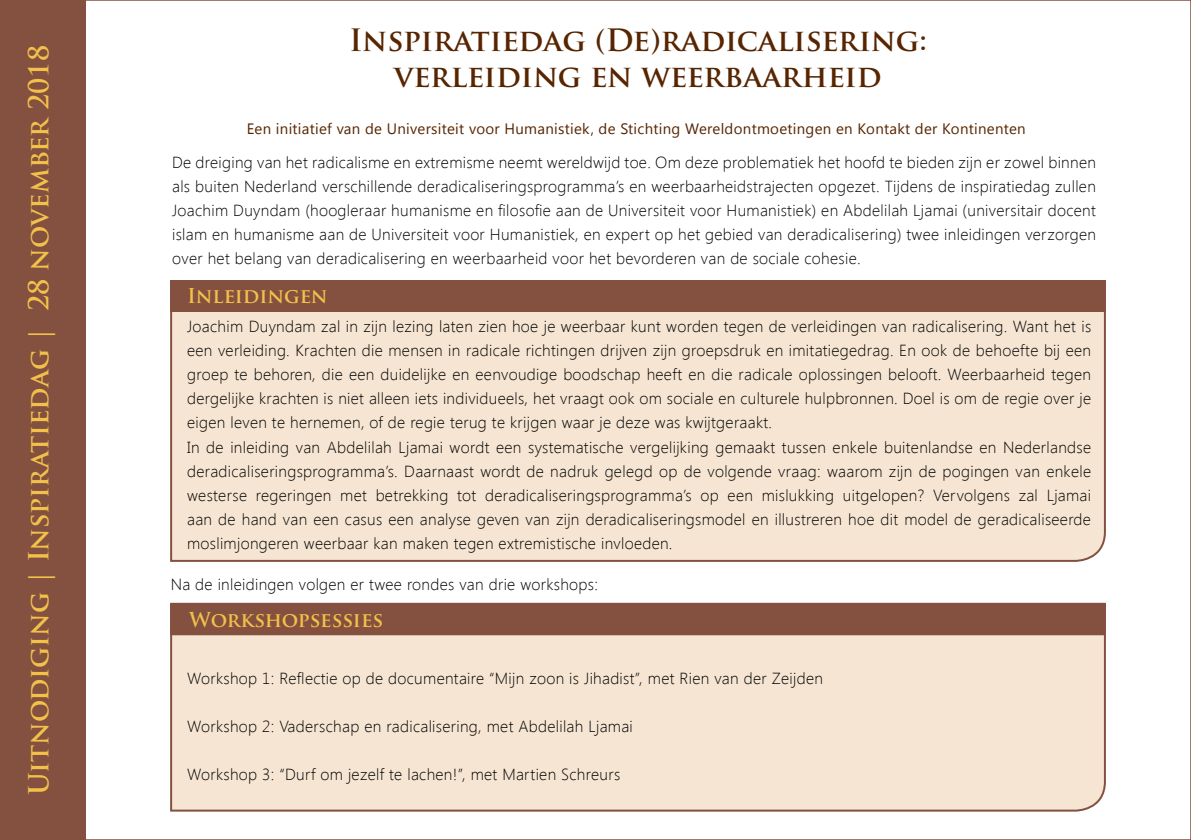
<style>
.page{position:relative;width:1191px;height:840px;background:#fff}
.page>*{position:absolute;margin:0;border:0;box-sizing:border-box;transform-origin:0 0}
.Titel_binnen_links{font:700 30px "Trajan Pro";color:#572500}
.Voorkant_uitnodiging{font:700 27px "Trajan Pro";color:#f2c14a}
.Titel_tekstblok_5_5{font:700 20px "Trajan Pro";color:#f2c14a}
.vultekst{font:300 16px/24px "Segoe UI";letter-spacing:.02em;color:#000;text-align:justify}
.initiatief_van{font:15px "Segoe UI";letter-spacing:.02em;color:#572500}
</style>
<div class="page">
<div style="left:0;top:0;width:85px;height:839px;background:#84503f"></div>
<div style="left:170px;top:311px;width:936px;height:251px;background:#f5e5d2"></div>
<div style="left:170px;top:602px;width:936px;height:210px;background:#f5e5d2"></div>
<div style="left:171px;top:604px;width:934px;height:30px;background:#84503f"></div>
<div style="left:170px;top:603px;width:936px;height:32px;border:2px solid #84503f"></div>
<div style="left:170px;top:280px;width:936px;height:31px;background:#84503f"></div>
<p class="Voorkant_uitnodiging" style="left:22px;top:794px;width:750px;rotate:-90deg">Uitnodiging | Inspiratiedag | 28 november 2018</p>
<p class="Titel_binnen_links" style="left:349px;top:21px;width:579px">Inspiratiedag (De)radicalisering:</p>
<p class="Titel_binnen_links" style="left:394px;top:57px;width:489px">verleiding en weerbaarheid</p>
<p class="initiatief_van" style="left:247px;top:118px;width:780px">Een initiatief van de Universiteit voor Humanistiek, de Stichting Wereldontmoetingen en Kontakt der Kontinenten</p>
<p class="vultekst" style="left:172px;top:150px;width:925px">De dreiging van het radicalisme en extremisme neemt wereldwijd toe. Om deze problematiek het hoofd te bieden zijn er zowel binnen als buiten Nederland verschillende deradicaliseringsprogramma’s en weerbaarheidstrajecten opgezet. Tijdens de inspiratiedag zullen Joachim Duyndam (hoogleraar humanisme en filosofie aan de Universiteit voor Humanistiek) en Abdelilah Ljamai (universitair docent islam en humanisme aan de Universiteit voor Humanistiek, en expert op het gebied van deradicalisering) twee inleidingen verzorgen over het belang van deradicalisering en weerbaarheid voor het bevorderen van de sociale cohesie.</p>
<p class="Titel_tekstblok_5_5" style="left:187px;top:283px;width:142px">Inleidingen</p>
<p class="vultekst" style="left:187px;top:313px;width:905px">Joachim Duyndam zal in zijn lezing laten zien hoe je weerbaar kunt worden tegen de verleidingen van radicalisering. Want het is een verleiding. Krachten die mensen in radicale richtingen drijven zijn groepsdruk en imitatiegedrag. En ook de behoefte bij een groep te behoren, die een duidelijke en eenvoudige boodschap heeft en die radicale oplossingen belooft. Weerbaarheid tegen dergelijke krachten is niet alleen iets individueels, het vraagt ook om sociale en culturele hulpbronnen. Doel is om de regie over je eigen leven te hernemen, of de regie terug te krijgen waar je deze was kwijtgeraakt.</p>
<p class="vultekst" style="left:187px;top:435px;width:905px">In de inleiding van Abdelilah Ljamai wordt een systematische vergelijking gemaakt tussen enkele buitenlandse en Nederlandse deradicaliseringsprogramma’s. Daarnaast wordt de nadruk gelegd op de volgende vraag: waarom zijn de pogingen van enkele westerse regeringen met betrekking tot deradicaliseringsprogramma’s op een mislukking uitgelopen? Vervolgens zal Ljamai aan de hand van een casus een analyse geven van zijn deradicaliseringsmodel en illustreren hoe dit model de geradicaliseerde moslimjongeren weerbaar kan maken tegen extremistische invloeden.</p>
<p class="vultekst" style="left:171px;top:571px;width:429px">Na de inleidingen volgen er twee rondes van drie workshops:</p>
<p class="Titel_tekstblok_5_5" style="left:189px;top:607px;width:196px">Workshopsessies</p>
<p class="vultekst" style="left:187px;top:665px;width:637px">Workshop 1: Reflectie op de documentaire “Mijn zoon is Jihadist”, met Rien van der Zeijden</p>
<p class="vultekst" style="left:187px;top:713px;width:447px">Workshop 2: Vaderschap en radicalisering, met Abdelilah Ljamai</p>
<p class="vultekst" style="left:187px;top:761px;width:435px">Workshop 3: “Durf om jezelf te lachen!”, met Martien Schreurs</p>
</div>
